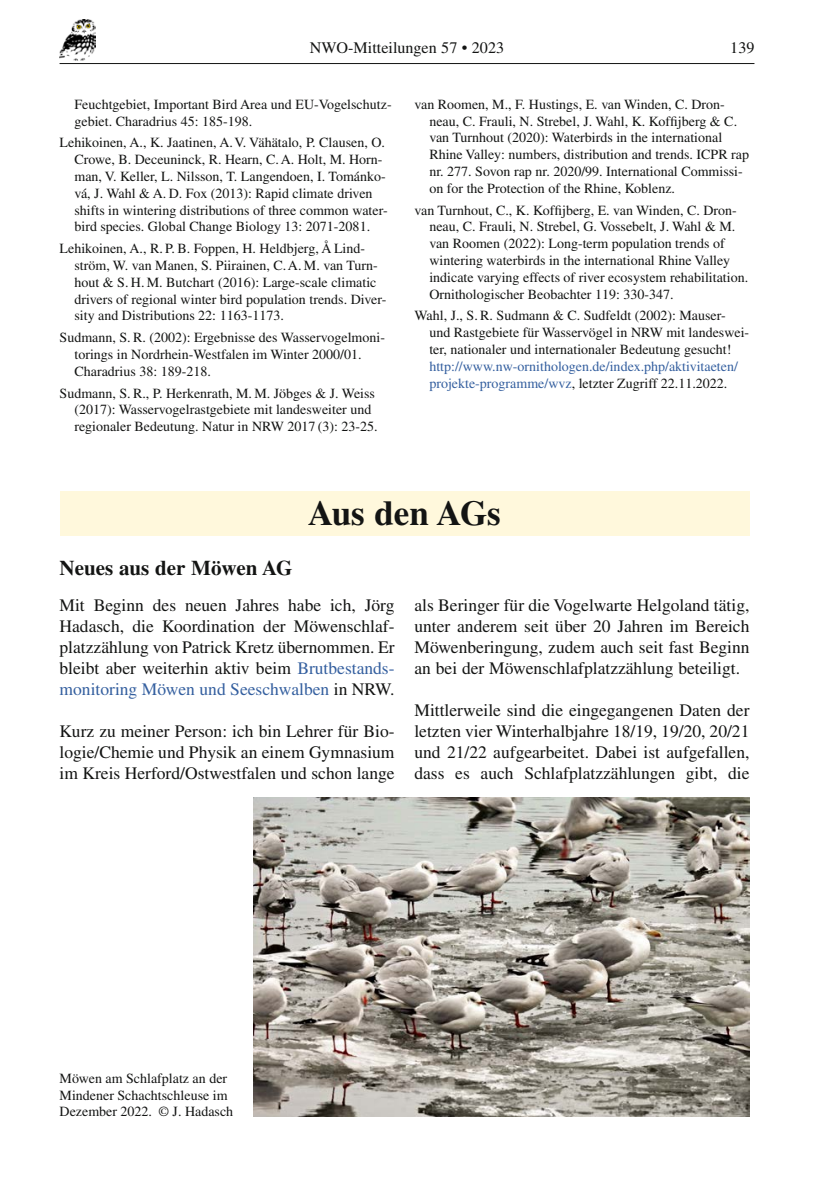
<style>
.page{position:relative;width:819px;height:1191px;background:#fff}
.page>*{position:absolute;margin:0;border:0;box-sizing:border-box;transform-origin:0 0}
.Titel_Mitteilungen_St_1__gelbe_Balken{font:700 35px "Times LT Std";color:#131413}
.Titel_Mitteilungen_St_2{font:700 21px "Times LT Std";color:#131413}
.Grundschrift_Mitt_ohne_Einz{font:17.5px/21px "Times LT Std";color:#131413;text-align:justify}
.t1{font:16.1px "Times LT Std";color:#131413}
.Literatur_Mitteilungen{font:14px/16.8px "Times LT Std";color:#131413}
.Legende_Abbildung{font:14px/16.8px "Times LT Std";color:#131413}
.s1{color:#345f9f}
</style>
<div class="page">
<hr style="left:60px;top:63px;width:694px;height:1px;background:#131413">
<img style="left:60px;top:20px;width:35px;height:41px">
<div style="left:60px;top:491px;width:689px;height:45px;background:#fff8dc"></div>
<img style="left:253px;top:798px;width:496px;height:318px">
<p class="t1" style="left:310px;top:39px;width:196px">NWO-Mitteilungen 57 • 2023</p>
<p class="t1" style="left:730px;top:39px;width:26px">139</p>
<p class="Literatur_Mitteilungen" style="left:74px;top:96px;width:319px">Feuchtgebiet, Important Bird Area und EU-Vogelschutz&shy;gebiet. Charadrius 45: 185-198.</p>
<p class="Literatur_Mitteilungen" style="left:74px;top:134px;width:315px;text-indent:-15px">Lehikoinen, A., K. Jaatinen, A.V. Vähätalo, P. Clausen, O.<br>Crowe, B. Deceuninck, R. Hearn, C.A. Holt, M. Horn&shy;man, V. Keller, L. Nilsson, T. Langendoen, I. Tománko&shy;vá, J. Wahl &amp; A. D. Fox (2013): Rapid climate driven shifts in wintering distributions of three common water&shy;bird species. Global Change Biology 13: 2071-2081.</p>
<p class="Literatur_Mitteilungen" style="left:74px;top:240px;width:313px;text-indent:-15px">Lehikoinen, A., R. P. B. Foppen, H. Heldbjerg, Å Lind&shy;ström, W. van Manen, S. Piirainen, C.A. M. van Turn&shy;hout &amp; S. H. M. Butchart (2016): Large-scale climatic drivers of regional winter bird population trends. Diver&shy;sity and Distributions 22: 1163-1173.</p>
<p class="Literatur_Mitteilungen" style="left:74px;top:329px;width:311px;text-indent:-15px">Sudmann, S. R. (2002): Ergebnisse des Wasservogelmoni&shy;torings in Nordrhein-Westfalen im Winter 2000/01.<br>Charadrius 38: 189-218.</p>
<p class="Literatur_Mitteilungen" style="left:74px;top:384px;width:305px;text-indent:-15px">Sudmann, S. R., P. Herkenrath, M. M. Jöbges &amp; J. Weiss (2017): Wasservogelrastgebiete mit landesweiter und regionaler Bedeutung. Natur in NRW 2017 (3): 23-25.</p>
<p class="Literatur_Mitteilungen" style="left:429px;top:96px;width:321px;text-indent:-15px">van Roomen, M., F. Hustings, E. van Winden, C. Dron&shy;neau, C. Frauli, N. Strebel, J. Wahl, K. Koffijberg &amp; C. van Turnhout (2020): Waterbirds in the international Rhine Valley: numbers, distribution and trends. ICPR rap nr. 277. Sovon rap nr. 2020/99. International Commissi&shy;on for the Protection of the Rhine, Koblenz.</p>
<p class="Literatur_Mitteilungen" style="left:429px;top:201px;width:320px;text-indent:-15px">van Turnhout, C., K. Koffijberg, E. van Winden, C. Dron&shy;neau, C. Frauli, N. Strebel, G. Vossebelt, J. Wahl &amp; M. van Roomen (2022): Long-term population trends of wintering waterbirds in the international Rhine Valley indicate varying effects of river ecosystem rehabilitation.<br>Ornithologischer Beobachter 119: 330-347.</p>
<p class="Literatur_Mitteilungen" style="left:429px;top:307px;width:321px;text-indent:-15px">Wahl, J., S. R. Sudmann &amp; C. Sudfeldt (2002): Mauser&shy;und Rastgebiete für Wasservögel in NRW mit landeswei&shy;ter, nationaler und internationaler Bedeutung gesucht! <span class="s1">http://www.nw-ornithologen.de/index.php/aktivitaeten/ projekte-programme/wvz</span>, letzter Zugriff 22.11.2022.</p>
<p class="Titel_Mitteilungen_St_2" style="left:60px;top:555px;width:234px">Neues aus der Möwen AG</p>
<p class="Titel_Mitteilungen_St_1__gelbe_Balken" style="left:308px;top:492px;width:194px">Aus den AGs</p>
<p class="Grundschrift_Mitt_ohne_Einz" style="left:60px;top:595px;width:336px">Mit Beginn des neuen Jahres habe ich, Jörg Hadasch, die Koordination der Möwenschlaf&shy;platzzählung von Patrick Kretz übernommen. Er bleibt aber weiterhin aktiv beim <span class="s1">Brutbestands&shy;monitoring Möwen und Seeschwalben</span> in NRW.</p>
<p class="Grundschrift_Mitt_ohne_Einz" style="left:60px;top:721px;width:336px">Kurz zu meiner Person: ich bin Lehrer für Bio&shy;logie/Chemie und Physik an einem Gymnasium im Kreis Herford/Ostwestfalen und schon lange</p>
<p class="Grundschrift_Mitt_ohne_Einz" style="left:414px;top:595px;width:336px">als Beringer für die Vogelwarte Helgoland tätig, unter anderem seit über 20 Jahren im Bereich Möwenberingung, zudem auch seit fast Beginn an bei der Möwenschlafplatzzählung beteiligt.</p>
<p class="Grundschrift_Mitt_ohne_Einz" style="left:414px;top:700px;width:336px">Mittlerweile sind die eingegangenen Daten der letzten vier Winterhalbjahre 18/19, 19/20, 20/21 und 21/22 aufgearbeitet. Dabei ist aufgefallen, dass es auch Schlafplatzzählungen gibt, die</p>
<p class="Legende_Abbildung" style="left:60px;top:1069px;width:175px">Möwen am Schlafplatz an der<br>Mindener Schachtschleuse im<br>Dezember 2022. © J. Hadasch</p>
</div>
